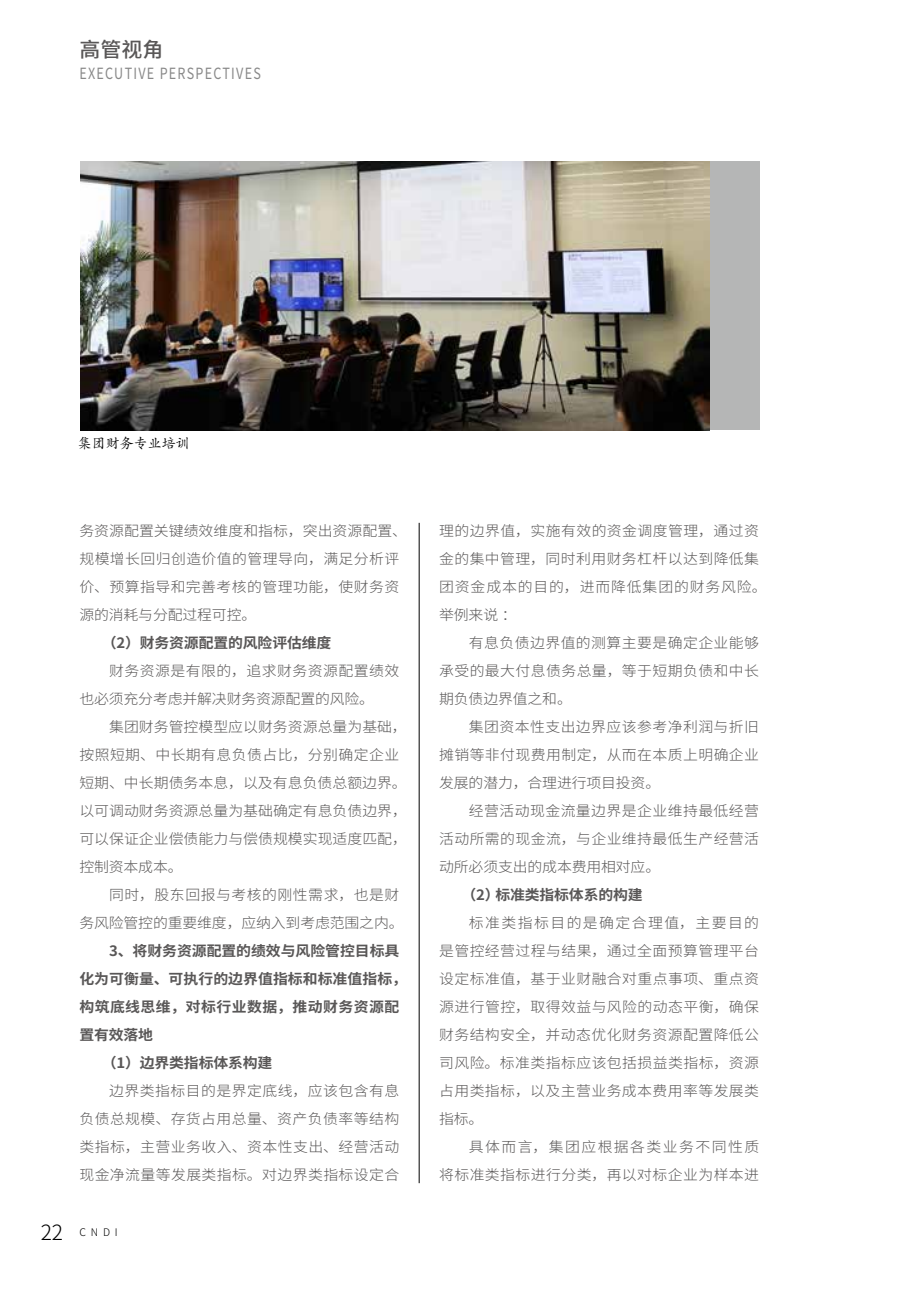
<style>
.page{position:relative;width:918px;height:1290px;background:#fff}
.page>*{position:absolute;margin:0;border:0;box-sizing:border-box;transform-origin:0 0}
.t1{font:500 20.65px "Source Han Sans CN";color:#595757}
.t2{font:15.4px "Source Han Sans CN";letter-spacing:.1em;color:#898989;scale:.82 1}
.t3{font:300 14.35px/28px "Source Han Sans CN";letter-spacing:.025em;color:#595757;text-align:justify;scale:1.04 1}
.t4{font:300 14.35px/28px "Source Han Sans CN";color:#595757;scale:1.04 1}
.t5{font:700 14.35px "Source Han Sans CN";letter-spacing:-.005em;color:#595757;scale:1.04 1}
.t6{font:300 14.35px/28px "Source Han Sans CN";letter-spacing:-.01em;color:#595757;scale:1.04 1}
.t7{font:700 14.35px "Source Han Sans CN";letter-spacing:.03em;color:#595757;scale:1.04 1}
.t8{font:14px "FZKTK GBK1 0";color:#000}
.t9{font:300 10.5px "Source Han Sans CN";color:#000}
.s1{font-size:21px}
</style>
<div class="page">
<hr style="left:419px;top:523px;width:1px;height:660px;background:#000">
<div style="left:80px;top:162px;width:679px;height:268px;background:#b5b6b6"></div>
<img style="left:80px;top:162px;width:629px;height:268px">
<h1 class="t1" style="left:79px;top:38px;width:85px">高管视角</h1>
<p class="t2" style="left:79px;top:66px;width:223px">EXECUTIVE PERSPECTIVES</p>
<p class="t8" style="left:78px;top:436px;width:113px">集团财务专业培训</p>
<p class="t3" style="left:79px;top:516px;width:316px;text-align:left">务资源配置关键绩效维度和指标，突出资源配置、规模增长回归创造价值的管理导向，满足分析评价、预算指导和完善考核的管理功能，使财务资源的消耗与分配过程可控。</p>
<p class="t5" style="left:102px;top:634px;width:222px">（2）财务资源配置的风险评估维度</p>
<p class="t6" style="left:79px;top:656px;width:309px;text-indent:30px">财务资源是有限的，追求财务资源配置绩效也必须充分考虑并解决财务资源配置的风险。</p>
<p class="t4" style="left:79px;top:712px;width:316px;text-indent:30px">集团财务管控模型应以财务资源总量为基础，按照短期、中长期有息负债占比，分别确定企业短期、中长期债务本息，以及有息负债总额边界。以可调动财务资源总量为基础确定有息负债边界，可以保证企业偿债能力与偿债规模实现适度匹配，控制资本成本。</p>
<p class="t6" style="left:79px;top:880px;width:313px;text-align:right">同时，股东回报与考核的刚性需求，也是财<br>务风险管控的重要维度，应纳入到考虑范围之内。</p>
<p class="t5" style="left:109px;top:942px;width:281px">3、将财务资源配置的绩效与风险管控目标具</p>
<p class="t5" style="left:79px;top:970px;width:316px">化为可衡量、可执行的边界值指标和标准值指标，</p>
<p class="t7" style="left:79px;top:998px;width:309px">构筑底线思维，对标行业数据，推动财务资源配</p>
<p class="t5" style="left:79px;top:1026px;width:72px">置有效落地</p>
<p class="t5" style="left:102px;top:1054px;width:166px">（1）边界类指标体系构建</p>
<p class="t3" style="left:79px;top:1076px;width:309px;text-indent:30px">边界类指标目的是界定底线，应该包含有息负债总规模、存货占用总量、资产负债率等结构类指标，主营业务收入、资本性支出、经营活动现金净流量等发展类指标。对边界类指标设定合</p>
<p class="t9" style="left:41px;top:1227px;width:79px"><span class="s1">22</span> CNDI</p>
<p class="t3" style="left:439px;top:516px;width:316px;text-align:left">理的边界值，实施有效的资金调度管理，通过资金的集中管理，同时利用财务杠杆以达到降低集团资金成本的目的，进而降低集团的财务风险。举例来说：</p>
<p class="t3" style="left:439px;top:628px;width:309px;text-indent:30px">有息负债边界值的测算主要是确定企业能够承受的最大付息债务总量，等于短期负债和中长期负债边界值之和。</p>
<p class="t3" style="left:439px;top:712px;width:309px;text-indent:30px">集团资本性支出边界应该参考净利润与折旧摊销等非付现费用制定，从而在本质上明确企业发展的潜力，合理进行项目投资。</p>
<p class="t3" style="left:439px;top:796px;width:309px;text-indent:30px">经营活动现金流量边界是企业维持最低经营活动所需的现金流，与企业维持最低生产经营活动所必须支出的成本费用相对应。</p>
<p class="t5" style="left:461px;top:886px;width:176px">（2）标准类指标体系的构建</p>
<p class="t3" style="left:439px;top:908px;width:309px;text-indent:30px">标准类指标目的是确定合理值，主要目的是管控经营过程与结果，通过全面预算管理平台设定标准值，基于业财融合对重点事项、重点资源进行管控，取得效益与风险的动态平衡，确保财务结构安全，并动态优化财务资源配置降低公司风险。标准类指标应该包括损益类指标，资源占用类指标，以及主营业务成本费用率等发展类指标。</p>
<p class="t3" style="left:439px;top:1132px;width:309px;text-align:right">具体而言，集团应根据各类业务不同性质<br>将标准类指标进行分类，再以对标企业为样本进</p>
</div>
